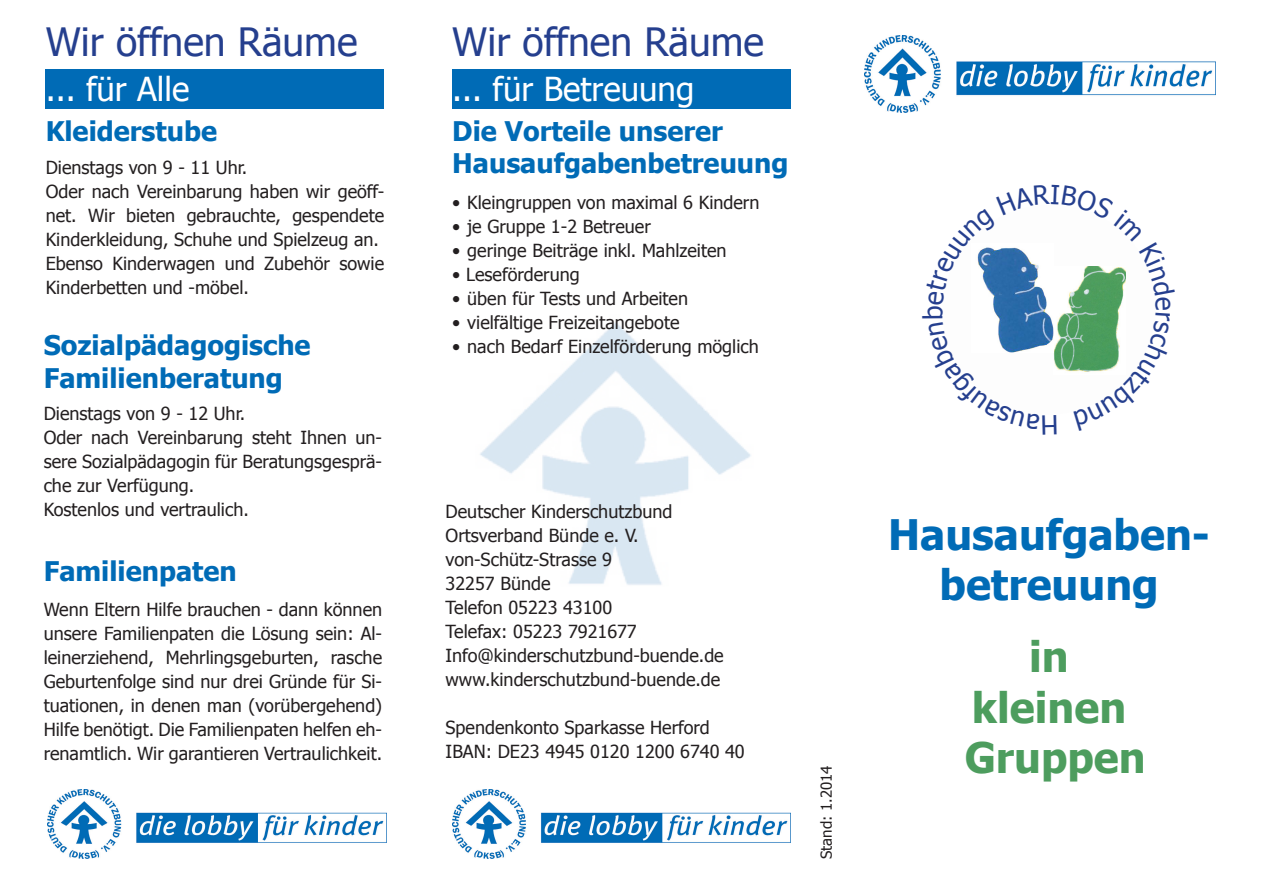
<style>
.page{position:relative;width:1263px;height:893px;background:#fff}
.page>*{position:absolute;margin:0;border:0;box-sizing:border-box;transform-origin:0 0}
.t1{font:700 42px/50.4px "Tahoma";color:#006bb6;text-align:center}
.t2{font:700 42px/50.4px "Tahoma";color:#4d9d5e;text-align:center}
.t3{font:39px "Tahoma";color:#253f8e}
.t4{font:33px "Tahoma";color:#fff}
.t5{font:700 27px/32.4px "Tahoma";color:#006bb6}
.t6{font:26.25px "Tahoma";color:#253f8e}
.t7{font:18px/24px "Tahoma";color:#231f20;text-align:justify}
.t8{font:15px "Tahoma";color:#231f20}
</style>
<div class="page">
<img style="left:480px;top:322px;width:271px;height:263px">
<img style="left:865px;top:35px;width:350px;height:78px">
<img style="left:452px;top:789px;width:339px;height:70px">
<div style="left:452px;top:69px;width:339px;height:40px;background:#006bb6"></div>
<div style="left:46px;top:69px;width:338px;height:40px;background:#006bb6"></div>
<img style="left:48px;top:789px;width:338px;height:70px">
<svg style="left:977px;top:247px;width:149px;height:125px"></svg>
<p class="t3" style="left:46px;top:16px;width:313px">Wir öffnen Räume</p>
<p class="t4" style="left:46px;top:67px;width:145px">... für Alle</p>
<p class="t5" style="left:46px;top:113px;width:173px">Kleiderstube</p>
<p class="t7" style="left:46px;top:154px;width:203px">Dienstags von 9 - 11 Uhr.</p>
<p class="t7" style="left:46px;top:178px;width:340px">Oder nach Vereinbarung haben wir geöff&shy;net. Wir bieten gebrauchte, gespendete Kinderkleidung, Schuhe und Spielzeug an.</p>
<p class="t7" style="left:46px;top:250px;width:340px">Ebenso Kinderwagen und Zubehör sowie<br>Kinderbetten und -möbel.</p>
<p class="t5" style="left:44px;top:328px;width:268px">Sozialpädagogische<br>Familienberatung</p>
<p class="t7" style="left:44px;top:400px;width:203px">Dienstags von 9 - 12 Uhr.</p>
<p class="t7" style="left:44px;top:424px;width:340px">Oder nach Vereinbarung steht Ihnen un&shy;sere Sozialpädagogin für Beratungsgesprä&shy;che zur Verfügung.</p>
<p class="t7" style="left:44px;top:496px;width:207px">Kostenlos und vertraulich.</p>
<p class="t5" style="left:44px;top:554px;width:195px">Familienpaten</p>
<p class="t7" style="left:44px;top:597px;width:340px">Wenn Eltern Hilfe brauchen - dann können unsere Familienpaten die Lösung sein: Al&shy;leinerziehend, Mehrlingsgeburten, rasche Geburtenfolge sind nur drei Gründe für Si&shy;tuationen, in denen man (vorübergehend)<br>Hilfe benötigt. Die Familienpaten helfen eh&shy;renamtlich. Wir garantieren Vertraulichkeit.</p>
<p class="t3" style="left:452px;top:16px;width:313px">Wir öffnen Räume</p>
<p class="t4" style="left:452px;top:67px;width:243px">... für Betreuung</p>
<p class="t5" style="left:452px;top:113px;width:338px">Die Vorteile unserer<br>Hausaufgabenbetreuung</p>
<p class="t7" style="left:452px;top:190px;width:309px">• Kleingruppen von maximal 6 Kindern</p>
<p class="t7" style="left:452px;top:214px;width:200px">• je Gruppe 1-2 Betreuer</p>
<p class="t7" style="left:452px;top:238px;width:276px">• geringe Beiträge inkl. Mahlzeiten</p>
<p class="t7" style="left:452px;top:262px;width:129px">• Leseförderung</p>
<p class="t7" style="left:452px;top:286px;width:237px">• üben für Tests und Arbeiten</p>
<p class="t7" style="left:452px;top:310px;width:229px">• vielfältige Freizeitangebote</p>
<p class="t7" style="left:452px;top:334px;width:308px">• nach Bedarf Einzelförderung möglich</p>
<p class="t7" style="left:446px;top:499px;width:228px">Deutscher Kinderschutzbund</p>
<p class="t7" style="left:446px;top:523px;width:195px">Ortsverband Bünde e. V.</p>
<p class="t7" style="left:446px;top:547px;width:168px">von-Schütz-Strasse 9</p>
<p class="t7" style="left:446px;top:571px;width:106px">32257 Bünde</p>
<p class="t7" style="left:446px;top:595px;width:168px">Telefon 05223 43100</p>
<p class="t7" style="left:446px;top:619px;width:193px">Telefax: 05223 7921677</p>
<p class="t7" style="left:446px;top:643px;width:280px">Info@kinderschutzbund-buende.de</p>
<p class="t7" style="left:446px;top:667px;width:276px">www.kinderschutzbund-buende.de</p>
<p class="t7" style="left:446px;top:715px;width:266px">Spendenkonto Sparkasse Herford</p>
<p class="t7" style="left:446px;top:739px;width:301px">IBAN: DE23 4945 0120 1200 6740 40</p>
<p class="t8" style="left:816px;top:859px;width:95px;rotate:-90deg">Stand: 1.2014</p>
<p class="t6" style="left:915px;top:320px;width:16px;rotate:-90deg">b</p>
<p class="t1" style="left:888px;top:507px;width:323px">Hausaufgaben&shy;betreuung</p>
<p class="t2" style="left:972px;top:629px;width:156px">in kleinen</p>
<p class="t2" style="left:965px;top:730px;width:183px">Gruppen</p>
</div>
